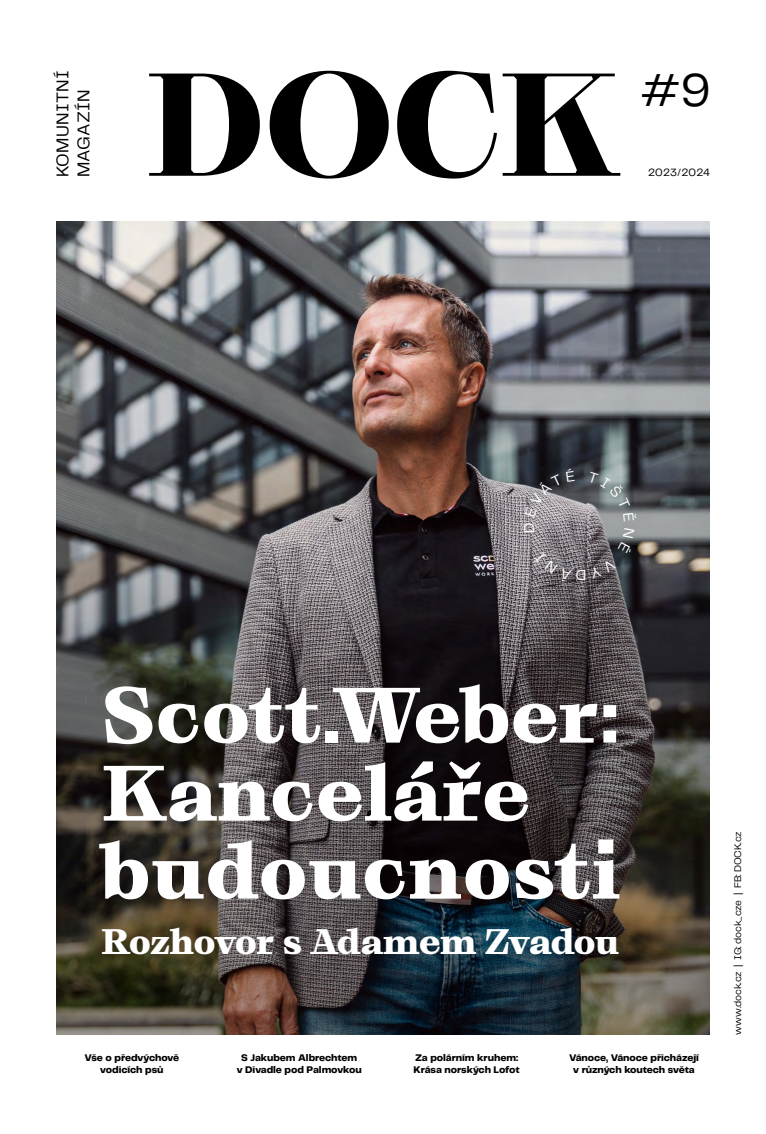
<style>
.page{position:relative;width:766px;height:1134px;background:#fff}
.page>*{position:absolute;margin:0;border:0;box-sizing:border-box;transform-origin:0 0}
.t1{font:140px "Grafier Black Display";color:#000}
.t2{font:900 75px/78px "Grafier";letter-spacing:-.01em;color:#fff}
.t3{font:48px "Telegraf";color:#000}
.t4{font:900 34px "Grafier";letter-spacing:-.02em;color:#fff}
.t5{font:17.7px/21px "Telegraf";letter-spacing:.015em;color:#000}
.t6{font:11px "Telegraf";letter-spacing:.015em;color:#000}
.t7{font:800 10px/12px "Telegraf";letter-spacing:-.01em;color:#000;text-align:center}
.t8{font:10px "Telegraf";letter-spacing:-.015em;color:#000}
</style>
<div class="page">
<img style="left:57px;top:221px;width:652px;height:199px">
<img style="left:56px;top:420px;width:653px;height:615px">
<svg style="left:524px;top:468px;width:112px;height:114px;background:#727176"></svg>
<h1 class="t1" style="left:143px;top:32px;width:480px">DOCK</h1>
<h3 class="t5" style="left:51px;top:177px;width:109px;rotate:-90deg">KOMUNITNÍ<br>MAGAZÍN</h3>
<h3 class="t3" style="left:639px;top:58px;width:72px">#9</h3>
<p class="t6" style="left:648px;top:165px;width:63px">2023/2024</p>
<h2 class="t2" style="left:101px;top:676px;width:521px">Scott.Weber:<br>Kanceláře budoucnosti</h2>
<h3 class="t4" style="left:101px;top:919px;width:520px">Rozhovor s Adamem Zvadou</h3>
<p class="t7" style="left:85px;top:1052px;width:96px">Vše o předvýchově vodicích psů</p>
<p class="t7" style="left:413px;top:1052px;width:107px;text-align:left">Za polárním kruhem:<br>Krása norských Lofot</p>
<p class="t7" style="left:569px;top:1052px;width:131px">Vánoce, Vánoce přicházejí v různých koutech světa</p>
<p class="t7" style="left:237px;top:1052px;width:126px">S Jakubem Albrechtem<br>v Divadle pod Palmovkou</p>
<p class="t8" style="left:731px;top:1035px;width:205px;rotate:-90deg">www.dock.cz | IG: dock_cze | FB: DOCK.cz</p>
</div>
